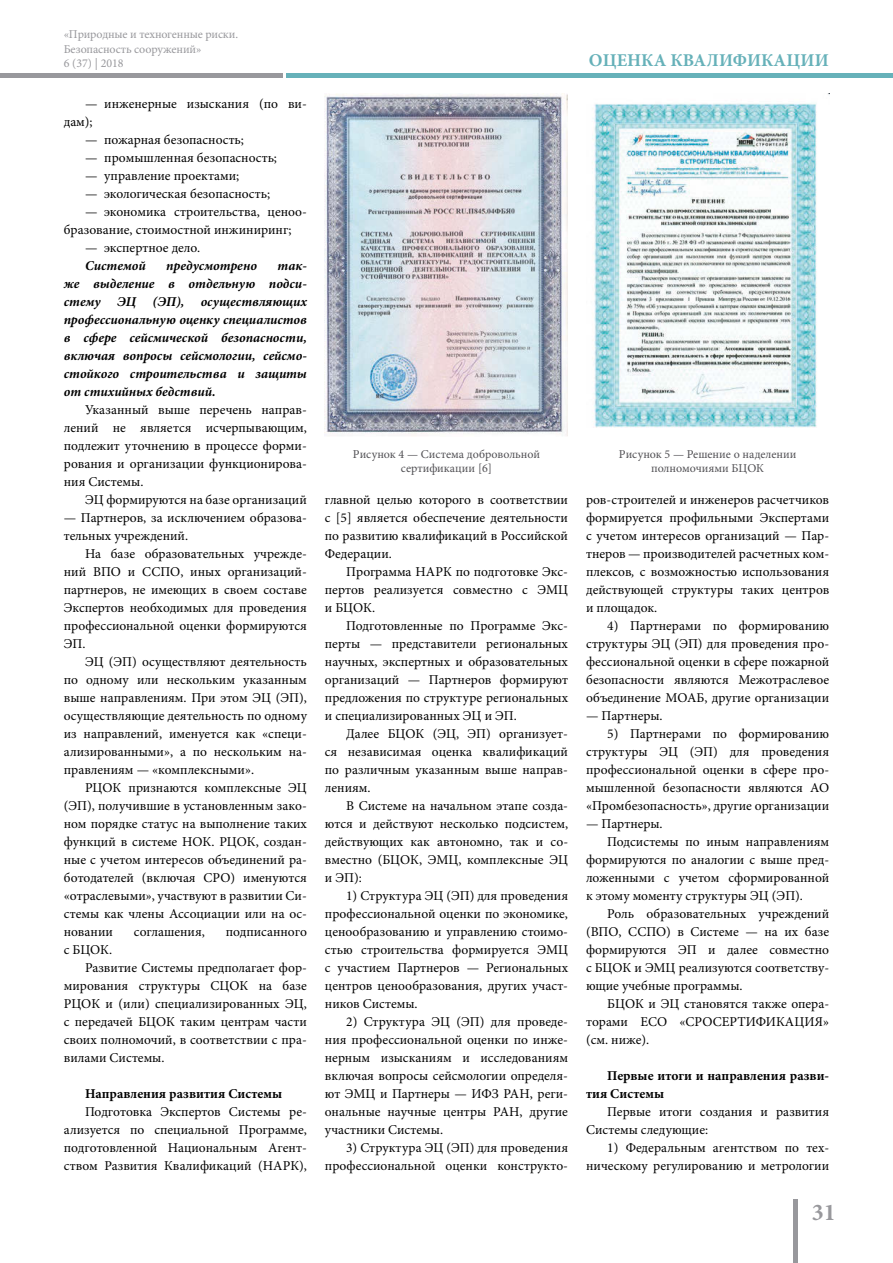
<style>
.page{position:relative;width:893px;height:1263px;background:#fff}
.page>*{position:absolute;margin:0;border:0;box-sizing:border-box;transform-origin:0 0}
.t1{font:700 24px "Minion Pro";color:#98989c}
.t2{font:700 18px "Minion Pro";color:#66b1b9}
.t3{font:13.5px/18px "Minion Pro";color:#000;text-align:justify}
.t4{font:italic 700 13.5px/18px "Minion Pro";color:#000;text-align:justify}
.t5{font:700 13.5px/18px "Minion Pro";color:#000}
.t6{font:12px/14.4px "Minion Pro";color:#504f53;text-align:center}
.t7{font:12px/14.4px "Minion Pro";letter-spacing:-.01em;color:#98989c}
.s1{font-style:italic}
</style>
<div class="page">
<hr style="left:793px;top:1199px;width:4px;height:64px;background:#98989c">
<div style="left:0;top:73px;width:283px;height:5px;background:#98989c"></div>
<div style="left:287px;top:73px;width:606px;height:5px;background:#66b1b9"></div>
<img style="left:325px;top:93px;width:242px;height:343px">
<img style="left:592px;top:94px;width:237px;height:334px">
<p class="t7" style="left:64px;top:28px;width:176px">«Природные и техногенные риски.<br>Безопасность сооружений»<br>6 (37) | 2018</p>
<p class="t3" style="left:64px;top:96px;width:245px;text-indent:21px">— инженерные изыскания (по ви&shy;дам);</p>
<p class="t3" style="left:85px;top:132px;width:160px">— пожарная безопасность;</p>
<p class="t3" style="left:85px;top:150px;width:193px">— промышленная безопасность;</p>
<p class="t3" style="left:85px;top:168px;width:156px">— управление проектами;</p>
<p class="t3" style="left:85px;top:186px;width:187px">— экологическая безопасность;</p>
<p class="t3" style="left:64px;top:204px;width:245px;text-indent:21px">— экономика строительства, ценоо&shy;бразование, стоимостной инжиниринг;</p>
<p class="t3" style="left:85px;top:240px;width:117px">— экспертное дело.</p>
<p class="t4" style="left:85px;top:256px;width:62px">Системой</p>
<p class="t4" style="left:166px;top:256px;width:92px">предусмотрено</p>
<p class="t4" style="left:64px;top:256px;width:245px;text-indent:214px">так&shy;же выделение в отдельную подси&shy;стему ЭЦ (ЭП), осуществляющих профессиональную оценку специалистов в сфере сейсмической безопасности, включая вопросы сейсмологии, сейсмо&shy;стойкого строительства и защиты от стихийных бедствий.</p>
<p class="t3" style="left:64px;top:402px;width:245px;text-indent:21px">Указанный выше перечень направ&shy;лений не является исчерпывающим, подлежит уточнению в процессе форми&shy;рования и организации функционирова&shy;ния Системы.</p>
<p class="t3" style="left:85px;top:492px;width:223px">ЭЦ формируются на базе организаций</p>
<p class="t3" style="left:64px;top:510px;width:245px">— Партнеров, за исключением образова&shy;тельных учреждений.</p>
<p class="t3" style="left:64px;top:546px;width:245px;text-indent:21px">На базе образовательных учрежде&shy;ний ВПО и ССПО, иных организаций&shy;партнеров, не имеющих в своем составе Экспертов необходимых для проведения профессиональной оценки формируются ЭП.</p>
<p class="t3" style="left:64px;top:654px;width:245px;text-indent:21px">ЭЦ (ЭП) осуществляют деятельность по одному или нескольким указанным выше направлениям. При этом ЭЦ (ЭП), осуществляющие деятельность по одному из направлений, именуется как «специ&shy;ализированными», а по нескольким на&shy;правлениям — «комплексными».</p>
<p class="t3" style="left:64px;top:780px;width:245px;text-indent:21px">РЦОК признаются комплексные ЭЦ (ЭП), получившие в установленным зако&shy;ном порядке статус на выполнение таких функций в системе НОК. РЦОК, создан&shy;ные с учетом интересов объединений ра&shy;ботодателей (включая СРО) именуются «отраслевыми», участвуют в развитии Си&shy;стемы как члены Ассоциации или на ос&shy;новании</p>
<p class="t3" style="left:134px;top:924px;width:73px">соглашения,</p>
<p class="t3" style="left:226px;top:924px;width:83px">подписанного</p>
<p class="t3" style="left:64px;top:942px;width:50px">с БЦОК.</p>
<p class="t3" style="left:85px;top:960px;width:223px">Развитие Системы предполагает фор-</p>
<p class="t3" style="left:64px;top:978px;width:245px">мирования структуры СЦОК на базе</p>
<p class="t3" style="left:64px;top:996px;width:245px">РЦОК и (или) специализированных ЭЦ,</p>
<p class="t3" style="left:64px;top:1014px;width:245px">с передачей БЦОК таким центрам части</p>
<p class="t3" style="left:64px;top:1032px;width:245px">своих полномочий, в соответствии с пра-</p>
<p class="t3" style="left:64px;top:1050px;width:102px">вилами Системы.</p>
<p class="t5" style="left:85px;top:1085px;width:199px">Направления развития Системы</p>
<p class="t3" style="left:64px;top:1104px;width:245px;text-indent:21px">Подготовка Экспертов Системы ре&shy;ализуется по специальной Программе, подготовленной Национальным Агент&shy;ством Развития Квалификаций (НАРК),</p>
<h2 class="t2" style="left:589px;top:53px;width:241px">ОЦЕНКА КВАЛИФИКАЦИИ</h2>
<p class="t6" style="left:353px;top:448px;width:189px">Рисунок 4 — Система добровольной сертификации [6]</p>
<p class="t6" style="left:619px;top:448px;width:179px">Рисунок 5 — Решение о наделении полномочиями БЦОК</p>
<p class="t3" style="left:325px;top:492px;width:245px">главной целью которого в соответствии с [5] является обеспечение деятельности по развитию квалификаций в Российской Федерации.</p>
<p class="t3" style="left:325px;top:563px;width:245px;text-indent:21px">Программа НАРК по подготовке Экс&shy;пертов реализуется совместно с ЭМЦ и БЦОК.</p>
<p class="t3" style="left:325px;top:617px;width:245px;text-indent:21px">Подготовленные по Программе Экс&shy;перты — представители региональных научных, экспертных и образовательных организаций — Партнеров формируют предложения по структуре региональных и специализированных ЭЦ и ЭП.</p>
<p class="t3" style="left:325px;top:725px;width:245px;text-indent:21px">Далее БЦОК (ЭЦ, ЭП) организует&shy;ся независимая оценка квалификаций по различным указанным выше направ&shy;лениям.</p>
<p class="t3" style="left:325px;top:797px;width:245px;text-indent:21px">В Системе на начальном этапе созда&shy;ются и действуют несколько подсистем, действующих как автономно, так и со&shy;вместно (БЦОК, ЭМЦ, комплексные ЭЦ и ЭП):</p>
<p class="t3" style="left:325px;top:887px;width:245px;text-indent:21px">1) Структура ЭЦ (ЭП) для проведения профессиональной оценки по экономике, ценообразованию и управлению стоимо&shy;стью строительства формируется ЭМЦ с участием Партнеров — Региональных центров ценообразования, других участ&shy;ников Системы.</p>
<p class="t3" style="left:325px;top:1013px;width:245px;text-indent:21px">2) Структура ЭЦ (ЭП) для проведе&shy;ния профессиональной оценки по инже&shy;нерным изысканиям и исследованиям включая вопросы сейсмологии определя&shy;ют ЭМЦ и Партнеры — ИФЗ РАН, реги&shy;ональные научные центры РАН, другие участники Системы.</p>
<p class="t3" style="left:325px;top:1139px;width:245px;text-align:right">3) Структура ЭЦ (ЭП) для проведения профессиональной оценки конструкто-</p>
<p class="t3" style="left:586px;top:491px;width:245px">ров-строителей и инженеров расчетчиков формируется профильными Экспертами с учетом интересов организаций — Пар&shy;тнеров — производителей расчетных ком&shy;плексов<span class="s1">,</span> с возможностью использования действующей структуры таких центров и площадок.</p>
<p class="t3" style="left:586px;top:617px;width:245px;text-indent:21px">4) Партнерами по формированию структуры ЭЦ (ЭП) для проведения про&shy;фессиональной оценки в сфере пожарной безопасности являются Межотраслевое объединение МОАБ, другие организации</p>
<p class="t3" style="left:586px;top:707px;width:78px">— Партнеры.</p>
<p class="t3" style="left:586px;top:725px;width:245px;text-indent:21px">5) Партнерами по формированию структуры ЭЦ (ЭП) для проведения профессиональной оценки в сфере про&shy;мышленной безопасности являются АО «Промбезопасность», другие организации</p>
<p class="t3" style="left:586px;top:815px;width:78px">— Партнеры.</p>
<p class="t3" style="left:607px;top:833px;width:223px">Подсистемы по иным направлениям</p>
<p class="t3" style="left:586px;top:851px;width:245px">формируются по аналогии с выше пред-</p>
<p class="t3" style="left:586px;top:869px;width:245px">ложенными с учетом сформированной</p>
<p class="t3" style="left:586px;top:887px;width:218px">к этому моменту структуры ЭЦ (ЭП).</p>
<p class="t3" style="left:607px;top:905px;width:223px">Роль образовательных учреждений</p>
<p class="t3" style="left:586px;top:923px;width:245px">(ВПО, ССПО) в Системе — на их базе</p>
<p class="t3" style="left:586px;top:941px;width:245px">формируются ЭП и далее совместно</p>
<p class="t3" style="left:586px;top:959px;width:245px">с БЦОК и ЭМЦ реализуются соответству-</p>
<p class="t3" style="left:586px;top:977px;width:158px">ющие учебные программы.</p>
<p class="t3" style="left:607px;top:995px;width:223px">БЦОК и ЭЦ становятся также опера-</p>
<p class="t3" style="left:586px;top:1013px;width:245px">торами ЕСО «СРОСЕРТИФИКАЦИЯ»</p>
<p class="t3" style="left:586px;top:1031px;width:65px">(см. ниже).</p>
<p class="t5" style="left:586px;top:1067px;width:245px;text-indent:21px">Первые итоги и направления разви&shy;тия Системы</p>
<p class="t3" style="left:586px;top:1103px;width:245px;text-indent:21px">Первые итоги создания и развития<br>Системы следующие:</p>
<p class="t3" style="left:586px;top:1139px;width:245px;text-align:right">1) Федеральным агентством по тех&shy;ническому регулированию и метрологии</p>
<h1 class="t1" style="left:812px;top:1202px;width:25px">31</h1>
</div>
